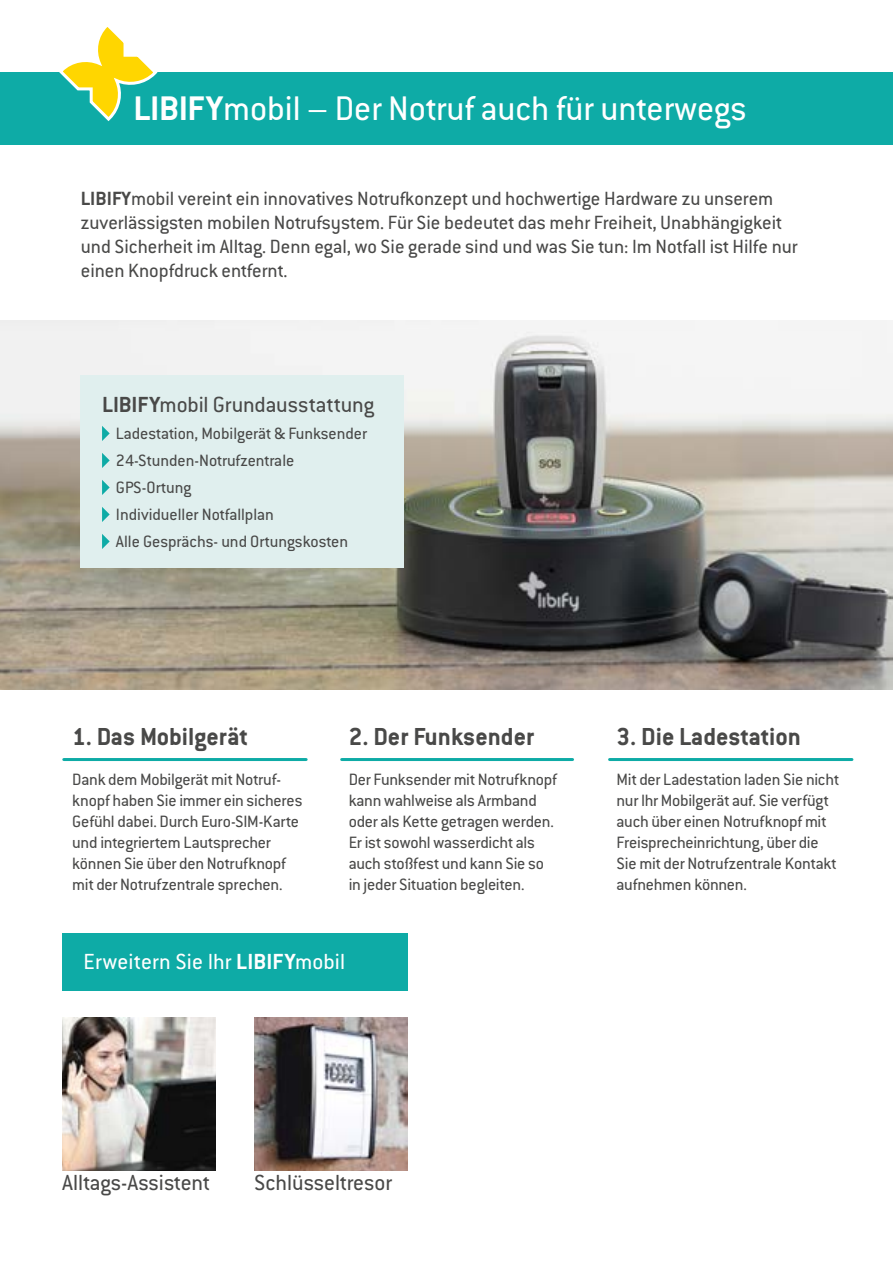
<style>
.page{position:relative;width:893px;height:1263px;background:#fff}
.page>*{position:absolute;margin:0;border:0;box-sizing:border-box;transform-origin:0 0}
.t1{font:37.5px "Conduit ITC";color:#fff}
.t2{font:700 27px "Conduit ITC";color:#494948}
.t3{font:24px "Conduit ITC";color:#494948}
.t4{font:24px "Conduit ITC";letter-spacing:.005em;color:#fff}
.t5{font:21px/24px "Conduit ITC";color:#494948}
.t6{font:18px/21px "Conduit ITC";letter-spacing:-.005em;color:#494948}
.s1{font-weight:700}
</style>
<div class="page">
<div style="left:62px;top:933px;width:346px;height:57px;background:#0eaba6"></div>
<img style="left:0;top:320px;width:893px;height:370px">
<div style="left:0;top:72px;width:893px;height:73px;background:#0eaba6"></div>
<div style="left:81px;top:375px;width:323px;height:193px;background:#e0efee"></div>
<svg style="left:102px;top:426px;width:8px;height:15px"></svg>
<svg style="left:102px;top:453px;width:8px;height:15px"></svg>
<svg style="left:102px;top:480px;width:8px;height:15px"></svg>
<svg style="left:102px;top:507px;width:8px;height:15px"></svg>
<svg style="left:102px;top:534px;width:8px;height:15px"></svg>
<hr style="left:342px;top:758px;width:231px;height:3px;background:#0eaba6">
<hr style="left:610px;top:758px;width:242px;height:3px;background:#0eaba6">
<hr style="left:64px;top:758px;width:242px;height:3px;background:#0eaba6">
<img style="left:62px;top:1017px;width:153px;height:153px">
<svg style="left:59px;top:27px;width:99px;height:94px"></svg>
<img style="left:254px;top:1017px;width:153px;height:153px">
<h1 class="t1" style="left:134px;top:86px;width:614px"><span class="s1">LIBIFY</span>mobil – Der Notruf auch für unterwegs</h1>
<p class="t5" style="left:81px;top:185px;width:718px"><span class="s1">LIBIFY</span>mobil vereint ein innovatives Notrufkonzept und hochwertige Hardware zu unserem zuverlässigsten mobilen Notrufsystem. Für Sie bedeutet das mehr Freiheit, Unabhängigkeit und Sicherheit im Alltag. Denn egal, wo Sie gerade sind und was Sie tun: Im Notfall ist Hilfe nur einen Knopfdruck entfernt.</p>
<h3 class="t3" style="left:102px;top:390px;width:274px"><span class="s1">LIBIFY</span>mobil Grundausstattung</h3>
<p class="t6" style="left:116px;top:419px;width:253px;line-height:27px">Ladestation, Mobilgerät &amp; Funksender<br>24-Stunden-Notrufzentrale<br>GPS-Ortung<br>Individueller Notfallplan<br>Alle Gesprächs- und Ortungskosten</p>
<h2 class="t2" style="left:72px;top:720px;width:178px">1. Das Mobilgerät</h2>
<p class="t6" style="left:72px;top:768px;width:232px">Dank dem Mobilgerät mit Notruf&shy;knopf haben Sie immer ein sicheres Gefühl dabei. Durch Euro-SIM-Karte und integriertem Lautsprecher können Sie über den Notrufknopf mit der Notrufzentrale sprechen.</p>
<h2 class="t2" style="left:349px;top:720px;width:187px">2. Der Funksender</h2>
<p class="t6" style="left:349px;top:768px;width:210px">Der Funksender mit Notrufknopf kann wahlweise als Armband oder als Kette getragen werden.<br>Er ist sowohl wasserdicht als auch stoßfest und kann Sie so in jeder Situation begleiten.</p>
<h3 class="t4" style="left:84px;top:947px;width:263px">Erweitern Sie Ihr <span class="s1">LIBIFY</span>mobil</h3>
<h2 class="t2" style="left:617px;top:720px;width:186px">3. Die Ladestation</h2>
<p class="t6" style="left:617px;top:768px;width:224px">Mit der Ladestation laden Sie nicht nur Ihr Mobilgerät auf. Sie verfügt auch über einen Notrufknopf mit<br>Freisprecheinrichtung, über die<br>Sie mit der Notrufzentrale Kontakt aufnehmen können.</p>
<h3 class="t3" style="left:62px;top:1168px;width:149px">Alltags-Assistent</h3>
<h3 class="t3" style="left:254px;top:1168px;width:139px">Schlüsseltresor</h3>
</div>
